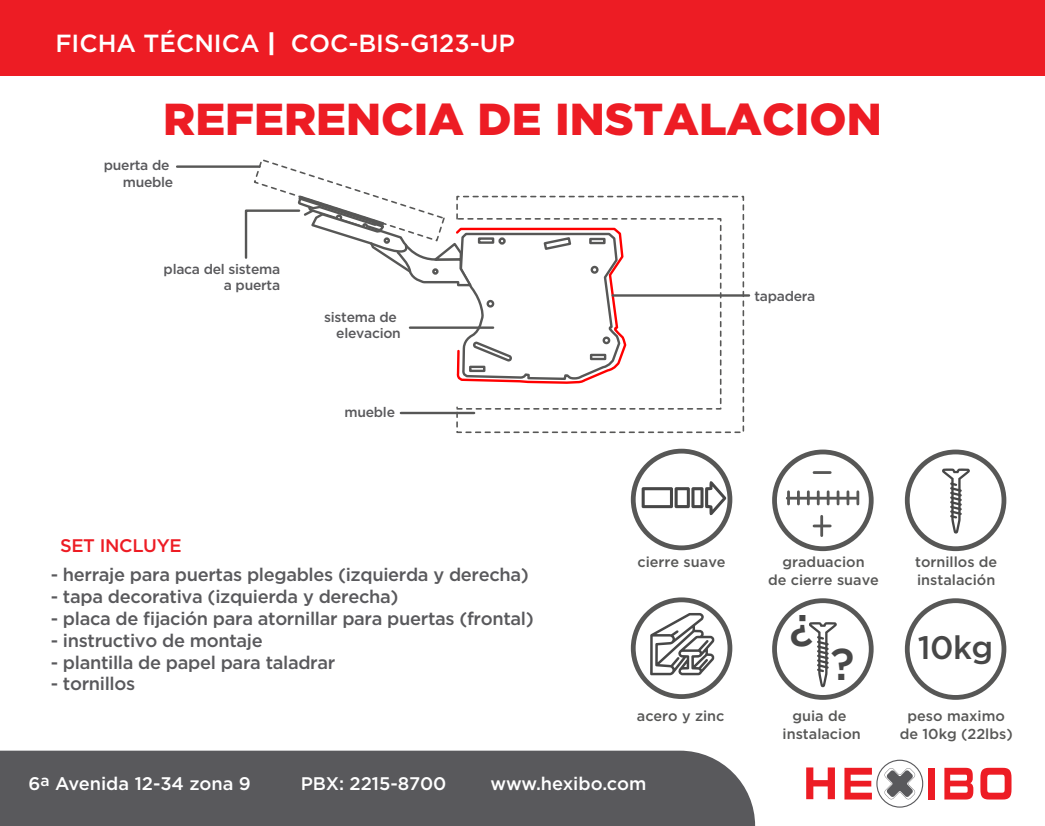
<style>
.page{position:relative;width:1045px;height:826px;background:#fff}
.page>*{position:absolute;margin:0;border:0;box-sizing:border-box;transform-origin:0 0}
.t1{font:900 44.68px "Gotham";color:#ed1c24}
.t2{font:500 44.56px "Gotham";color:#474747}
.t3{font:500 32.48px "Gotham";color:#474747}
.t4{font:500 24.72px "Gotham";color:#fff}
.t5{font:500 18.24px "Gotham";letter-spacing:-.02em;color:#59595c}
.t6{font:500 18.24px "Gotham";color:#fff}
.t7{font:500 18.24px "Gotham";letter-spacing:-.02em;color:#ed1c24}
.t8{font:500 14.44px/17.3px "Gotham";color:#575756;text-align:center}
.t9{font:500 13.84px/16.6px "Gotham";letter-spacing:-.02em;color:#59595c;text-align:right}
.s1{font-weight:900}
</style>
<div class="page">
<div style="left:0;top:750px;width:755px;height:75px;background:#59595c"></div>
<div style="left:0;top:0;width:1044px;height:75px;background:#ed1c24"></div>
<svg style="left:806px;top:767px;width:28px;height:31px"></svg>
<div style="left:927px;top:767px;width:7px;height:32px;background:#ed1c24"></div>
<svg style="left:944px;top:767px;width:29px;height:32px"></svg>
<svg style="left:980px;top:767px;width:31px;height:32px"></svg>
<svg style="left:844px;top:759px;width:79px;height:48px"></svg>
<svg style="left:456px;top:195px;width:288px;height:238px"></svg>
<div style="left:456px;top:218px;width:265px;height:191px;border:2px dashed #575756"></div>
<svg style="left:244px;top:159px;width:383px;height:256px"></svg>
<hr style="left:612px;top:294px;width:136px;height:2px;background:#575756">
<div style="left:630px;top:448px;width:102px;height:102px;border:5px solid #575756;border-radius:50%"></div>
<div style="left:772px;top:449px;width:101px;height:101px;border:5px solid #575756;border-radius:50%"></div>
<div style="left:904px;top:449px;width:102px;height:101px;border:5px solid #575756;border-radius:50%"></div>
<svg style="left:942px;top:468px;width:27px;height:65px"></svg>
<svg style="left:809px;top:622px;width:27px;height:64px"></svg>
<div style="left:630px;top:597px;width:102px;height:101px;border:5px solid #575756;border-radius:50%"></div>
<div style="left:772px;top:598px;width:101px;height:101px;border:5px solid #575756;border-radius:50%"></div>
<div style="left:904px;top:598px;width:102px;height:101px;border:5px solid #575756;border-radius:50%"></div>
<svg style="left:650px;top:612px;width:65px;height:62px"></svg>
<svg style="left:641px;top:480px;width:85px;height:35px"></svg>
<hr style="left:787px;top:496px;width:69px;height:3px;background:#575756">
<svg style="left:787px;top:491px;width:2px;height:12px"></svg>
<svg style="left:796px;top:491px;width:3px;height:12px"></svg>
<svg style="left:806px;top:491px;width:3px;height:12px"></svg>
<svg style="left:816px;top:491px;width:3px;height:12px"></svg>
<svg style="left:826px;top:491px;width:3px;height:12px"></svg>
<svg style="left:836px;top:491px;width:3px;height:12px"></svg>
<svg style="left:846px;top:491px;width:3px;height:12px"></svg>
<svg style="left:856px;top:491px;width:3px;height:12px"></svg>
<svg style="left:820px;top:516px;width:2px;height:19px"></svg>
<hr style="left:813px;top:524px;width:17px;height:3px;background:#575756">
<svg style="left:813px;top:471px;width:17px;height:2px"></svg>
<hr style="left:401px;top:411px;width:73px;height:3px;background:#575756">
<hr style="left:177px;top:165px;width:82px;height:3px;background:#575756">
<h3 class="t4" style="left:55px;top:27px;width:222px">FICHA TÉCNICA <span class="s1">|</span></h3>
<h3 class="t4" style="left:290px;top:27px;width:226px">COC-BIS-G123-UP</h3>
<h1 class="t1" style="left:163px;top:89px;width:720px">REFERENCIA DE INSTALACION</h1>
<p class="t9" style="left:104px;top:157px;width:71px">puerta de mueble</p>
<p class="t9" style="left:164px;top:260px;width:118px">placa del sistema a puerta</p>
<p class="t9" style="left:324px;top:308px;width:78px">sistema de elevacion</p>
<p class="t9" style="left:344px;top:403px;width:52px">mueble</p>
<p class="t7" style="left:60px;top:533px;width:123px">SET INCLUYE</p>
<p class="t5" style="left:51px;top:562px;width:479px">- herraje para puertas plegables (izquierda y derecha)</p>
<p class="t5" style="left:51px;top:584px;width:349px">- tapa decorativa (izquierda y derecha)</p>
<p class="t5" style="left:51px;top:606px;width:484px">- placa de fijación para atornillar para puertas (frontal)</p>
<p class="t5" style="left:51px;top:627px;width:213px">- instructivo de montaje</p>
<p class="t5" style="left:51px;top:649px;width:286px">- plantilla de papel para taladrar</p>
<p class="t5" style="left:51px;top:671px;width:86px">- tornillos</p>
<p class="t9" style="left:754px;top:287px;width:63px">tapadera</p>
<p class="t8" style="left:637px;top:553px;width:90px">cierre suave</p>
<p class="t8" style="left:768px;top:553px;width:112px">graduacion<br>de cierre suave</p>
<h2 class="t2" style="left:813px;top:660px;width:26px;rotate:-180deg">?</h2>
<h2 class="t2" style="left:830px;top:634px;width:26px">?</h2>
<p class="t8" style="left:914px;top:553px;width:84px;text-align:left">tornillos de instalación</p>
<h3 class="t3" style="left:917px;top:626px;width:77px">10kg</h3>
<p class="t8" style="left:636px;top:707px;width:89px">acero y zinc</p>
<p class="t8" style="left:782px;top:707px;width:80px">guia de instalacion</p>
<p class="t8" style="left:899px;top:707px;width:114px">peso maximo de 10kg (22lbs)</p>
<p class="t6" style="left:29px;top:771px;width:224px">6<sup>a</sup> Avenida 12-34 zona 9</p>
<p class="t6" style="left:300px;top:771px;width:147px">PBX: 2215-8700</p>
<p class="t6" style="left:490px;top:771px;width:157px">www.hexibo.com</p>
</div>
